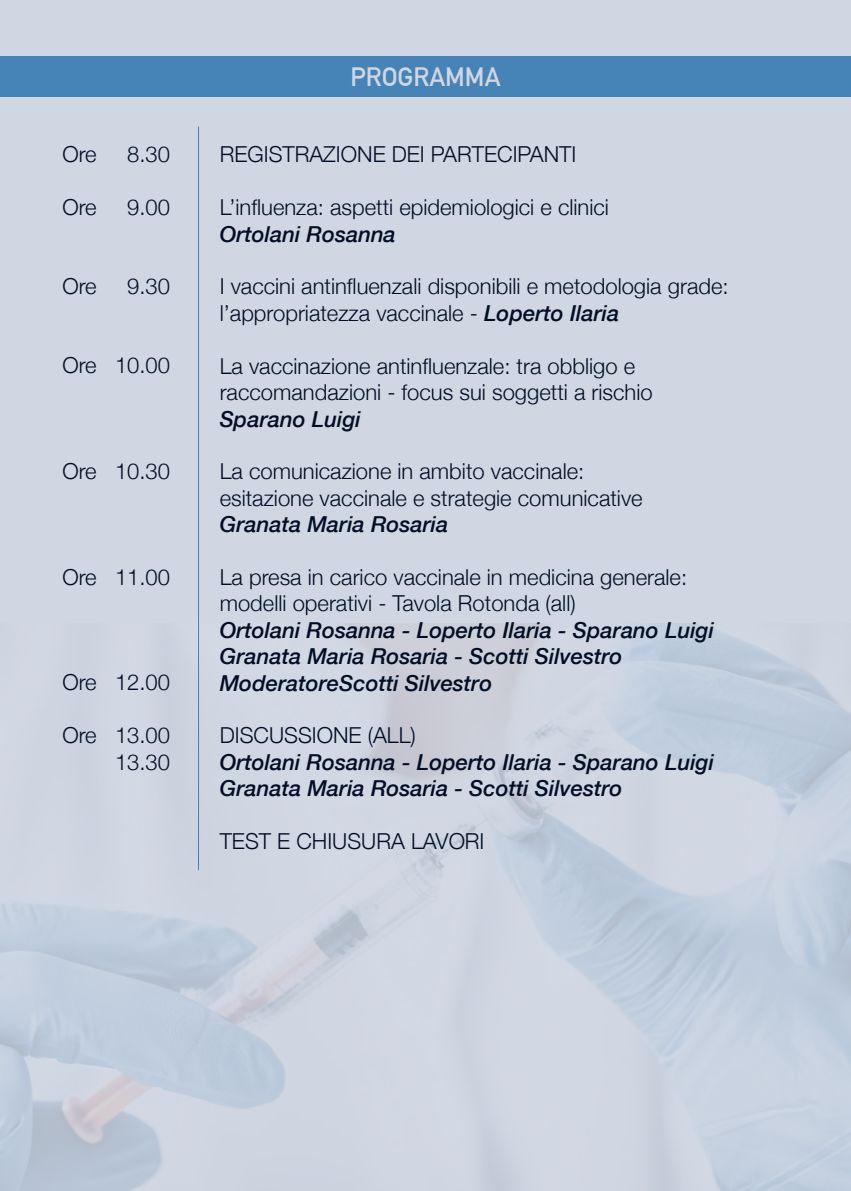
<style>
.page{position:relative;width:851px;height:1191px;background:#fff}
.page>*{position:absolute;margin:0;border:0;box-sizing:border-box;transform-origin:0 0}
.t1{font:700 26px "DIN Alternate";color:#d0d6e2}
.t2{font:300 22px/26.4px "Helvetica Neue";color:#010e25}
.t3{font:italic 500 22px/26.4px "Helvetica Neue";color:#010e25}
.s1{font-weight:500;font-style:italic}
</style>
<div class="page">
<div style="left:0;top:0;width:850px;height:1191px;background:#d0d6e2"></div>
<hr style="left:198px;top:127px;width:1px;height:742px;background:#4683b7">
<div style="left:0;top:57px;width:850px;height:40px;background:#4683b7"></div>
<p class="t2" style="left:62px;top:139px;width:36px">Ore</p>
<p class="t2" style="left:127px;top:139px;width:44px">8.30</p>
<p class="t2" style="left:62px;top:192px;width:36px">Ore</p>
<p class="t2" style="left:127px;top:192px;width:44px">9.00</p>
<p class="t2" style="left:62px;top:271px;width:36px">Ore</p>
<p class="t2" style="left:127px;top:271px;width:44px">9.30</p>
<p class="t2" style="left:62px;top:351px;width:109px">Ore 10.00</p>
<p class="t2" style="left:62px;top:456px;width:109px">Ore 10.30</p>
<p class="t2" style="left:62px;top:562px;width:109px">Ore 11.00</p>
<p class="t2" style="left:62px;top:667px;width:109px">Ore 12.00</p>
<p class="t2" style="left:62px;top:720px;width:109px;text-align:right">Ore 13.00<br>13.30</p>
<p class="t1" style="left:350px;top:57px;width:151px">PROGRAMMA</p>
<p class="t2" style="left:220px;top:140px;width:358px">REGISTRAZIONE DEI PARTECIPANTI</p>
<p class="t2" style="left:220px;top:193px;width:391px">L’influenza: aspetti epidemiologici e clinici</p>
<p class="t3" style="left:220px;top:219px;width:178px">Ortolani Rosanna</p>
<p class="t2" style="left:220px;top:272px;width:510px">I vaccini antinfluenzali disponibili e metodologia grade: l’appropriatezza vaccinale - <span class="s1">Loperto Ilaria</span></p>
<p class="t2" style="left:220px;top:351px;width:434px">La vaccinazione antinfluenzale: tra obbligo e raccomandazioni - focus sui soggetti a rischio</p>
<p class="t3" style="left:220px;top:404px;width:142px">Sparano Luigi</p>
<p class="t2" style="left:220px;top:457px;width:424px">La comunicazione in ambito vaccinale: esitazione vaccinale e strategie comunicative</p>
<p class="t3" style="left:220px;top:509px;width:230px">Granata Maria Rosaria</p>
<p class="t2" style="left:220px;top:562px;width:469px">La presa in carico vaccinale in medicina generale: modelli operativi - Tavola Rotonda (all)</p>
<p class="t3" style="left:220px;top:615px;width:495px">Ortolani Rosanna - Loperto Ilaria - Sparano Luigi<br>Granata Maria Rosaria - Scotti Silvestro<br>ModeratoreScotti Silvestro</p>
<p class="t2" style="left:220px;top:721px;width:198px">DISCUSSIONE (ALL)</p>
<p class="t3" style="left:220px;top:747px;width:495px">Ortolani Rosanna - Loperto Ilaria - Sparano Luigi<br>Granata Maria Rosaria - Scotti Silvestro</p>
<p class="t2" style="left:220px;top:826px;width:266px">TEST E CHIUSURA LAVORI</p>
</div>
